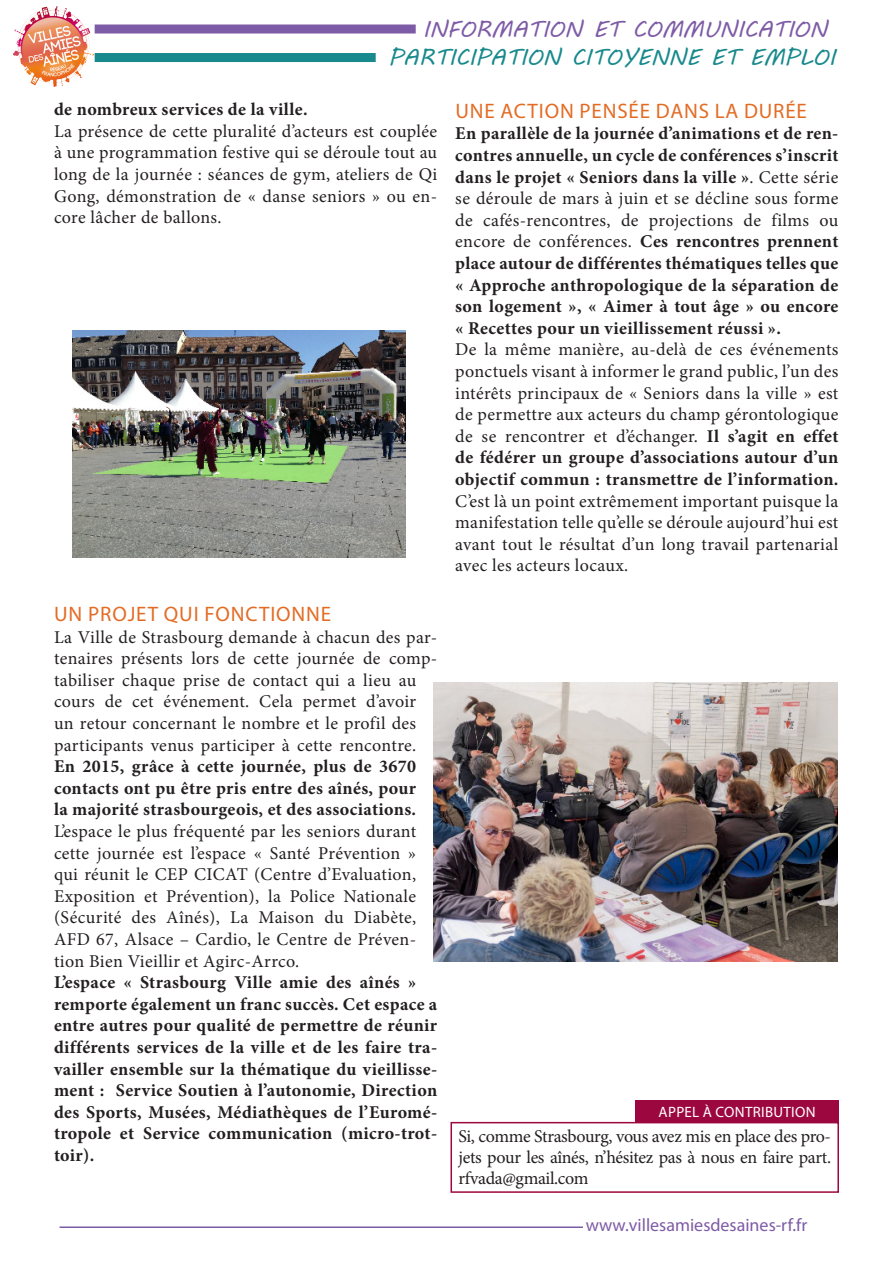
<style>
.page{position:relative;width:893px;height:1263px;background:#fff}
.page>*{position:absolute;margin:0;border:0;box-sizing:border-box;transform-origin:0 0}
.t1{font:22.5px "MV Boli";color:#18898c}
.t2{font:22.5px "MV Boli";color:#7e5ba6}
.t3{font:21px "Myriad Pro";letter-spacing:.04em;color:#e36c25}
.t4{font:18px/21.6px "Minion Pro";letter-spacing:.02em;color:#231f20;text-align:justify}
.t5{font:700 18px/21.6px "Minion Pro";letter-spacing:.02em;color:#231f20}
.t6{font:18px "Myriad Pro";color:#7e5ba6}
.t7{font:15px "Myriad Pro";letter-spacing:.02em;color:#fff}
.s1{font-weight:700}
.s2{font-weight:400}
</style>
<div class="page">
<div style="left:450px;top:1122px;width:389px;height:71px;border:2px solid #9d073f"></div>
<div style="left:635px;top:1101px;width:204px;height:21px;background:#9d073f"></div>
<hr style="left:60px;top:1226px;width:523px;height:2px;background:#7e5ba6">
<img style="left:72px;top:330px;width:333px;height:227px">
<img style="left:433px;top:682px;width:404px;height:279px">
<div style="left:95px;top:25px;width:321px;height:9px;background:#7e5ba6"></div>
<img style="left:13px;top:6px;width:80px;height:80px">
<div style="left:95px;top:53px;width:281px;height:9px;background:#18898c"></div>
<p class="t2" style="left:423px;top:14px;width:406px">INFORMATION ET COMMUNICATION</p>
<p class="t1" style="left:388px;top:42px;width:448px">PARTICIPATION CITOYENNE ET EMPLOI</p>
<p class="t5" style="left:54px;top:98px;width:255px">de nombreux services de la ville.</p>
<p class="t4" style="left:54px;top:120px;width:385px">La présence de cette pluralité d’acteurs est couplée à une programmation festive qui se déroule tout au long de la journée : séances de gym, ateliers de Qi Gong, démonstration de « danse seniors » ou en&shy;core lâcher de ballons.</p>
<p class="t3" style="left:54px;top:601px;width:278px">UN PROJET QUI FONCTIONNE</p>
<p class="t4" style="left:54px;top:626px;width:385px;text-align:left">La Ville de Strasbourg demande à chacun des par&shy;tenaires présents lors de cette journée de comp&shy;tabiliser chaque prise de contact qui a lieu au cours de cet événement. Cela permet d’avoir un retour concernant le nombre et le profil des participants venus participer à cette rencontre.<br><span class="s1">En 2015, grâce à cette journée, plus de 3670 contacts ont pu être pris entre des aînés, pour<br>la majorité strasbourgeois, et des associations.</span></p>
<p class="t4" style="left:54px;top:820px;width:364px">L’espace le plus fréquenté par les seniors durant cette journée est l’espace « Santé Prévention » qui réunit le CEP CICAT (Centre d’Evaluation, Exposition et Prévention), la Police Nationale (Sécurité des Aînés), La Maison du Diabète, AFD 67, Alsace – Cardio, le Centre de Préven&shy;tion Bien Vieillir et Agirc-Arrco.</p>
<p class="t5" style="left:54px;top:971px;width:385px">L’espace « Strasbourg Ville amie des aînés » remporte également un franc succès. Cet espace a entre autres pour qualité de permettre de réunir différents services de la ville et de les faire tra&shy;vailler ensemble sur la thématique du vieillisse&shy;ment : Service Soutien à l’autonomie, Direction des Sports, Musées, Médiathèques de l’Euromé&shy;tropole et Service communication (micro-trot&shy;toir).</p>
<p class="t3" style="left:455px;top:98px;width:353px">UNE ACTION PENSÉE DANS LA DURÉE</p>
<p class="t5" style="left:455px;top:123px;width:385px;text-align:justify">En parallèle de la journée d’animations et de ren&shy;contres annuelle, un cycle de conférences s’inscrit dans le projet « Seniors dans la ville »<span class="s2">. Cette série se déroule de mars à juin et se décline sous forme de cafés-rencontres, de projections de films ou encore de conférences.</span> Ces rencontres prennent place autour de différentes thématiques telles que « Approche anthropologique de la séparation de son logement », « Aimer à tout âge » ou encore « Recettes pour un vieillissement réussi ».</p>
<p class="t4" style="left:455px;top:339px;width:385px">De la même manière, au-delà de ces événements ponctuels visant à informer le grand public, l’un des intérêts principaux de « Seniors dans la ville » est de permettre aux acteurs du champ gérontologique de se rencontrer et d’échanger. <span class="s1">Il s’agit en effet de fédérer un groupe d’associations autour d’un objectif commun : transmettre de l’information.<br></span>C’est là un point extrêmement important puisque la manifestation telle qu’elle se déroule aujourd’hui est avant tout le résultat d’un long travail partenarial avec les acteurs locaux.</p>
<p class="t7" style="left:659px;top:1103px;width:159px">APPEL À CONTRIBUTION</p>
<p class="t4" style="left:458px;top:1125px;width:374px;line-height:21px">Si, comme Strasbourg, vous avez mis en place des pro&shy;jets pour les aînés, n’hésitez pas à nous en faire part. rfvada@gmail.com</p>
<p class="t6" style="left:586px;top:1214px;width:223px">www.villesamiesdesaines-rf.fr</p>
</div>
